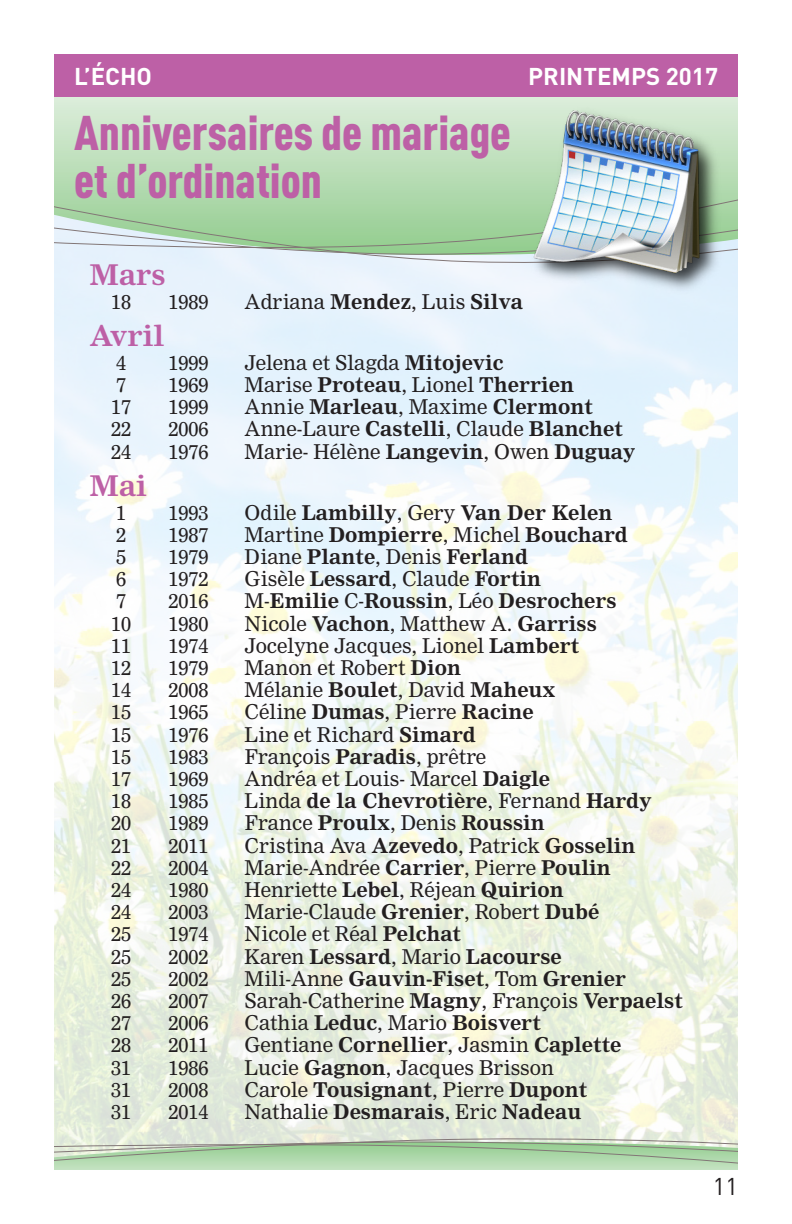
<style>
.page{position:relative;width:792px;height:1224px;background:#fff}
.page>*{position:absolute;margin:0;border:0;box-sizing:border-box;transform-origin:0 0}
.t1{font:900 48px/48px "DIN Cond";color:#bd60a6}
.t2{font:700 28px "Nimrod";color:#bd60a6}
.t3{font:700 24px "DIN";color:#fff}
.t4{font:24px "DIN";color:#231f20}
.t5{font:20px "Nimrod";color:#231f20}
.t6{font:700 20px "Nimrod";color:#231f20}
.s1{font-weight:700}
.s2{font-weight:400}
</style>
<div class="page">
<img style="left:54px;top:268px;width:684px;height:869px">
<svg style="left:54px;top:97px;width:448px;height:82px;background:#c9e4c7"></svg>
<svg style="left:54px;top:259px;width:448px;height:9px;background:#e6f0f9"></svg>
<svg style="left:54px;top:179px;width:448px;height:80px;background:#b0d6b1"></svg>
<div style="left:54px;top:54px;width:684px;height:43px;background:#bd60a6"></div>
<svg style="left:54px;top:1137px;width:684px;height:33px;background:#b6d4b1"></svg>
<img style="left:502px;top:97px;width:236px;height:225px">
<img style="left:533px;top:106px;width:171px;height:171px">
<p class="t3" style="left:74px;top:62px;width:80px">L’ÉCHO</p>
<p class="t3" style="left:528px;top:62px;width:191px">PRINTEMPS 2017</p>
<h1 class="t1" style="left:74px;top:113px;width:438px">Anniversaires de mariage et d’ordination</h1>
<h2 class="t2" style="left:90px;top:263px;width:78px">Mars</h2>
<p class="t5" style="left:111px;top:293px;width:22px">18</p>
<p class="t5" style="left:169px;top:293px;width:41px">1989</p>
<p class="t5" style="left:245px;top:293px;width:280px">Adriana <span class="s1">Mendez</span>, Luis <span class="s1">Silva</span></p>
<h2 class="t2" style="left:90px;top:324px;width:76px">Avril</h2>
<p class="t5" style="left:116px;top:354px;width:11px">4</p>
<p class="t5" style="left:169px;top:354px;width:41px">1999</p>
<p class="t5" style="left:245px;top:354px;width:261px">Jelena et Slagda <span class="s1">Mitojevic</span></p>
<p class="t5" style="left:116px;top:377px;width:11px">7</p>
<p class="t5" style="left:169px;top:377px;width:41px">1969</p>
<p class="t6" style="left:245px;top:377px;width:331px"><span class="s2">Marise</span> Proteau<span class="s2">, Lionel</span> Therrien</p>
<p class="t5" style="left:111px;top:399px;width:21px">17</p>
<p class="t5" style="left:169px;top:399px;width:41px">1999</p>
<p class="t6" style="left:245px;top:399px;width:350px"><span class="s2">Annie</span> Marleau<span class="s2">, Maxime</span> Clermont</p>
<p class="t5" style="left:111px;top:421px;width:21px">22</p>
<p class="t5" style="left:169px;top:421px;width:41px">2006</p>
<p class="t5" style="left:245px;top:421px;width:380px">Anne-Laure <span class="s1">Castelli</span>, Claude <span class="s1">Blanchet</span></p>
<p class="t5" style="left:111px;top:443px;width:22px">24</p>
<p class="t5" style="left:169px;top:443px;width:41px">1976</p>
<p class="t5" style="left:245px;top:443px;width:392px">Marie- Hélène <span class="s1">Langevin</span>, Owen <span class="s1">Duguay</span></p>
<h2 class="t2" style="left:90px;top:474px;width:59px">Mai</h2>
<p class="t5" style="left:116px;top:504px;width:11px">1</p>
<p class="t5" style="left:169px;top:504px;width:41px">1993</p>
<p class="t6" style="left:245px;top:504px;width:369px"><span class="s2">Odile</span> Lambilly<span class="s2">, Gery</span> Van Der Kelen</p>
<p class="t5" style="left:116px;top:527px;width:11px">2</p>
<p class="t5" style="left:169px;top:527px;width:41px">1987</p>
<p class="t6" style="left:245px;top:527px;width:385px"><span class="s2">Martine</span> Dompierre<span class="s2">, Michel</span> Bouchard</p>
<p class="t5" style="left:116px;top:549px;width:11px">5</p>
<p class="t5" style="left:169px;top:549px;width:41px">1979</p>
<p class="t6" style="left:245px;top:549px;width:285px"><span class="s2">Diane</span> Plante<span class="s2">, Denis</span> Ferland</p>
<p class="t5" style="left:116px;top:571px;width:11px">6</p>
<p class="t5" style="left:169px;top:571px;width:41px">1972</p>
<p class="t5" style="left:245px;top:571px;width:298px">Gisèle <span class="s1">Lessard</span>, Claude <span class="s1">Fortin</span></p>
<p class="t5" style="left:116px;top:593px;width:11px">7</p>
<p class="t5" style="left:169px;top:593px;width:41px">2016</p>
<p class="t6" style="left:245px;top:593px;width:373px"><span class="s2">M-</span>Emilie <span class="s2">C-</span>Roussin<span class="s2">, Léo</span> Desrochers</p>
<p class="t5" style="left:111px;top:615px;width:22px">10</p>
<p class="t5" style="left:169px;top:615px;width:41px">1980</p>
<p class="t5" style="left:245px;top:615px;width:354px">Nicole <span class="s1">Vachon</span>, Matthew A. <span class="s1">Garriss</span></p>
<p class="t5" style="left:111px;top:638px;width:21px">11</p>
<p class="t5" style="left:169px;top:638px;width:41px">1974</p>
<p class="t5" style="left:245px;top:638px;width:336px">Jocelyne Jacques, Lionel <span class="s1">Lambert</span></p>
<p class="t5" style="left:111px;top:660px;width:21px">12</p>
<p class="t5" style="left:169px;top:660px;width:41px">1979</p>
<p class="t5" style="left:245px;top:660px;width:218px">Manon et Robert <span class="s1">Dion</span></p>
<p class="t5" style="left:111px;top:682px;width:21px">14</p>
<p class="t5" style="left:169px;top:682px;width:41px">2008</p>
<p class="t5" style="left:245px;top:682px;width:312px">Mélanie <span class="s1">Boulet</span>, David <span class="s1">Maheux</span></p>
<p class="t5" style="left:111px;top:704px;width:22px">15</p>
<p class="t5" style="left:169px;top:704px;width:41px">1965</p>
<p class="t5" style="left:245px;top:704px;width:291px">Céline <span class="s1">Dumas</span>, Pierre <span class="s1">Racine</span></p>
<p class="t5" style="left:111px;top:726px;width:22px">15</p>
<p class="t5" style="left:169px;top:726px;width:41px">1976</p>
<p class="t5" style="left:245px;top:726px;width:233px">Line et Richard <span class="s1">Simard</span></p>
<p class="t5" style="left:111px;top:749px;width:21px">15</p>
<p class="t5" style="left:169px;top:749px;width:41px">1983</p>
<p class="t5" style="left:245px;top:749px;width:243px">François <span class="s1">Paradis</span>, prêtre</p>
<p class="t5" style="left:111px;top:771px;width:21px">17</p>
<p class="t5" style="left:169px;top:771px;width:41px">1969</p>
<p class="t5" style="left:245px;top:771px;width:307px">Andréa et Louis- Marcel <span class="s1">Daigle</span></p>
<p class="t5" style="left:111px;top:793px;width:21px">18</p>
<p class="t5" style="left:169px;top:793px;width:41px">1985</p>
<p class="t6" style="left:245px;top:793px;width:409px"><span class="s2">Linda</span> de la Chevrotière<span class="s2">, Fernand</span> Hardy</p>
<p class="t5" style="left:111px;top:815px;width:21px">20</p>
<p class="t5" style="left:169px;top:815px;width:41px">1989</p>
<p class="t6" style="left:245px;top:815px;width:302px"><span class="s2">France</span> Proulx<span class="s2">, Denis</span> Roussin</p>
<p class="t5" style="left:111px;top:837px;width:21px">21</p>
<p class="t5" style="left:169px;top:837px;width:41px">2011</p>
<p class="t5" style="left:245px;top:837px;width:392px">Cristina Ava <span class="s1">Azevedo</span>, Patrick <span class="s1">Gosselin</span></p>
<p class="t5" style="left:111px;top:860px;width:21px">22</p>
<p class="t5" style="left:169px;top:860px;width:41px">2004</p>
<p class="t5" style="left:245px;top:860px;width:368px">Marie-Andrée <span class="s1">Carrier</span>, Pierre <span class="s1">Poulin</span></p>
<p class="t5" style="left:111px;top:882px;width:21px">24</p>
<p class="t5" style="left:169px;top:882px;width:41px">1980</p>
<p class="t5" style="left:245px;top:882px;width:321px">Henriette <span class="s1">Lebel</span>, Réjean <span class="s1">Quirion</span></p>
<p class="t5" style="left:111px;top:904px;width:21px">24</p>
<p class="t5" style="left:169px;top:904px;width:41px">2003</p>
<p class="t5" style="left:245px;top:904px;width:356px">Marie-Claude <span class="s1">Grenier</span>, Robert <span class="s1">Dubé</span></p>
<p class="t5" style="left:111px;top:926px;width:22px">25</p>
<p class="t5" style="left:169px;top:926px;width:41px">1974</p>
<p class="t5" style="left:245px;top:926px;width:218px">Nicole et Réal <span class="s1">Pelchat</span></p>
<p class="t5" style="left:111px;top:948px;width:21px">25</p>
<p class="t5" style="left:169px;top:948px;width:41px">2002</p>
<p class="t6" style="left:245px;top:948px;width:319px"><span class="s2">Karen</span> Lessard<span class="s2">, Mario</span> Lacourse</p>
<p class="t5" style="left:111px;top:971px;width:21px">25</p>
<p class="t5" style="left:169px;top:971px;width:41px">2002</p>
<p class="t6" style="left:245px;top:971px;width:383px"><span class="s2">Mili-Anne</span> Gauvin-Fiset<span class="s2">, Tom</span> Grenier</p>
<p class="t5" style="left:111px;top:993px;width:22px">26</p>
<p class="t5" style="left:169px;top:993px;width:41px">2007</p>
<p class="t5" style="left:245px;top:993px;width:440px">Sarah-Catherine <span class="s1">Magny</span>, François <span class="s1">Verpaelst</span></p>
<p class="t5" style="left:111px;top:1015px;width:22px">27</p>
<p class="t5" style="left:169px;top:1015px;width:41px">2006</p>
<p class="t6" style="left:245px;top:1015px;width:298px"><span class="s2">Cathia</span> Leduc<span class="s2">, Mario</span> Boisvert</p>
<p class="t5" style="left:111px;top:1037px;width:21px">28</p>
<p class="t5" style="left:169px;top:1037px;width:41px">2011</p>
<p class="t6" style="left:245px;top:1037px;width:378px"><span class="s2">Gentiane</span> Cornellier<span class="s2">, Jasmin</span> Caplette</p>
<p class="t5" style="left:111px;top:1059px;width:21px">31</p>
<p class="t5" style="left:169px;top:1059px;width:41px">1986</p>
<p class="t5" style="left:245px;top:1059px;width:311px">Lucie <span class="s1">Gagnon</span>, Jacques Brisson</p>
<p class="t5" style="left:111px;top:1082px;width:22px">31</p>
<p class="t5" style="left:169px;top:1082px;width:41px">2008</p>
<p class="t6" style="left:245px;top:1082px;width:344px"><span class="s2">Carole</span> Tousignant<span class="s2">, Pierre</span> Dupont</p>
<p class="t5" style="left:111px;top:1104px;width:21px">31</p>
<p class="t5" style="left:169px;top:1104px;width:41px">2014</p>
<p class="t6" style="left:245px;top:1104px;width:338px"><span class="s2">Nathalie</span> Desmarais<span class="s2">, Eric</span> Nadeau</p>
<p class="t4" style="left:713px;top:1172px;width:27px">11</p>
</div>
